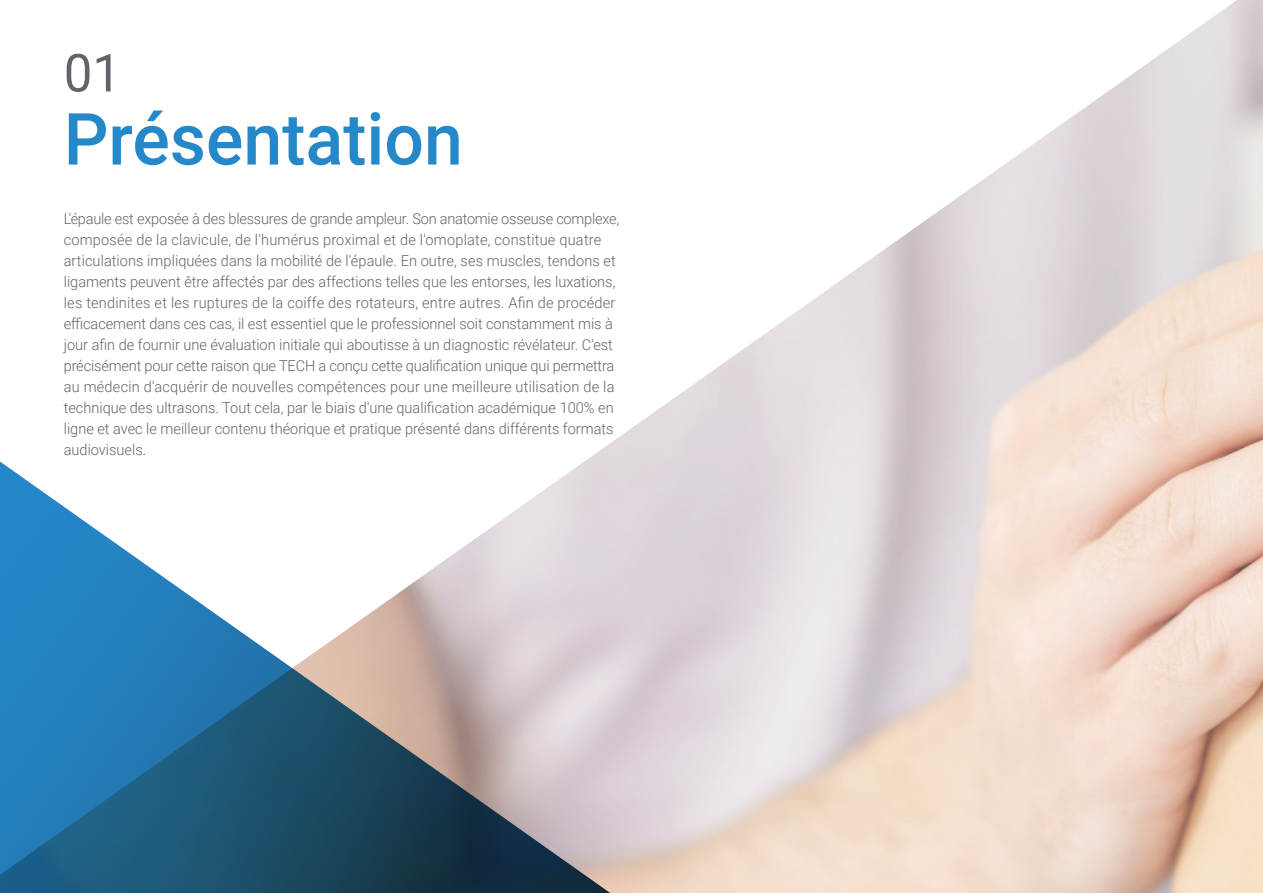
<style>
.page{position:relative;width:1263px;height:893px;background:#fff}
.page>*{position:absolute;margin:0;border:0;box-sizing:border-box;transform-origin:0 0}
.t1{font:500 72px "Roboto";color:#2488c9}
.t2{font:52.5px "Roboto";color:#61646a}
.t3{font:300 15px/21px "Roboto";color:#61646a}
</style>
<div class="page">
<img style="left:607px;top:0;width:656px;height:893px">
<svg style="left:0;top:446px;width:640px;height:447px"></svg>
<h2 class="t2" style="left:64px;top:36px;width:59px">01</h2>
<h1 class="t1" style="left:64px;top:89px;width:401px">Présentation</h1>
<p class="t3" style="left:64px;top:207px;width:557px">L'épaule est exposée à des blessures de grande ampleur. Son anatomie osseuse complexe, composée de la clavicule, de l'humérus proximal et de l'omoplate, constitue quatre articulations impliquées dans la mobilité de l'épaule. En outre, ses muscles, tendons et ligaments peuvent être affectés par des affections telles que les entorses, les luxations, les tendinites et les ruptures de la coiffe des rotateurs, entre autres. Afin de procéder efficacement dans ces cas, il est essentiel que le professionnel soit constamment mis à jour afin de fournir une évaluation initiale qui aboutisse à un diagnostic révélateur. C'est précisément pour cette raison que TECH a conçu cette qualification unique qui permettra au médecin d'acquérir de nouvelles compétences pour une meilleure utilisation de la technique des ultrasons. Tout cela, par le biais d'une qualification académique 100% en ligne et avec le meilleur contenu théorique et pratique présenté dans différents formats audiovisuels.</p>
</div>
